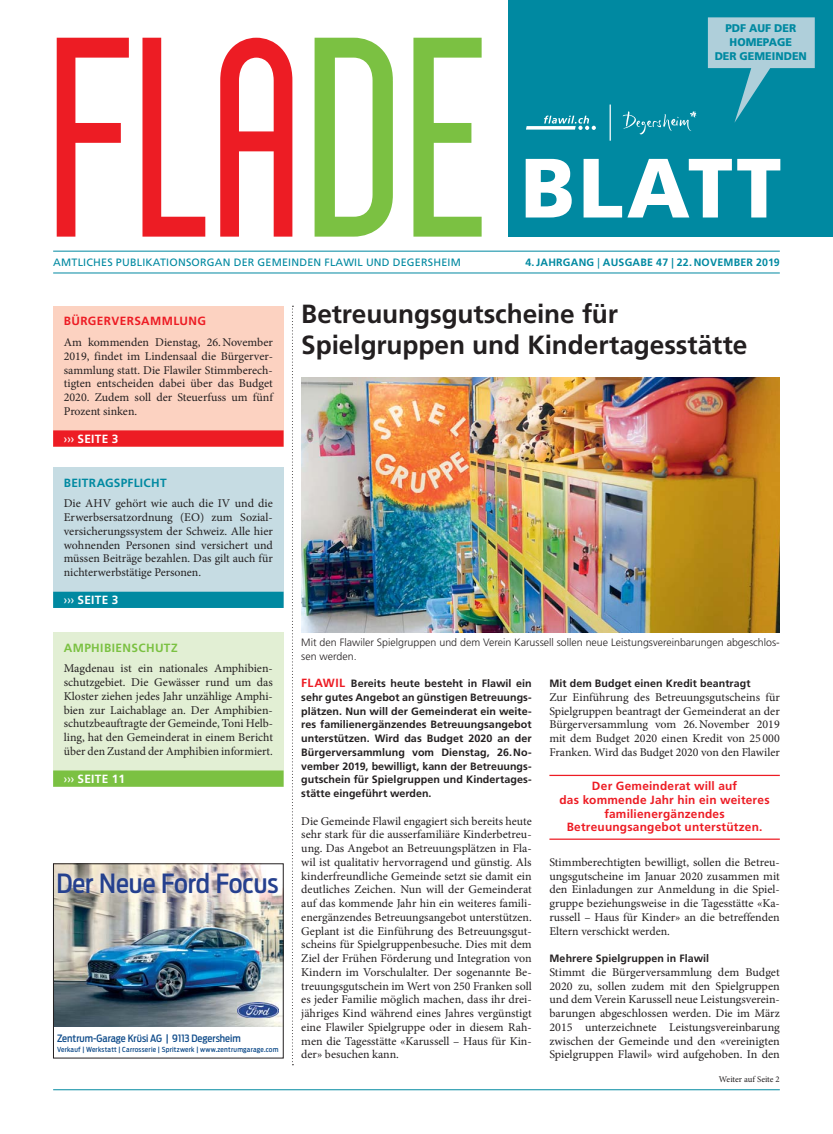
<style>
.page{position:relative;width:833px;height:1134px;background:#fff}
.page>*{position:absolute;margin:0;border:0;box-sizing:border-box;transform-origin:0 0}
.t1{font:284.12px "Sigward";color:#ed1c24;scale:.94 1}
.t2{font:900 84px "Frutiger LT Std";letter-spacing:.04em;color:#fff}
.t3{font:700 26.25px/31.2px "Frutiger LT Std";letter-spacing:-.005em;color:#231f20}
.t4{font:500 condensed 26.25px "Ford Antenna";color:#25408e}
.t5{font:11.88px/13.8px "Minion Pro";color:#231f20;text-align:justify}
.t6{font:700 11.88px/13.8px "Frutiger LT Std";letter-spacing:.02em;color:#ed1c24;text-align:center}
.t7{font:700 11.88px "Frutiger LT Std";letter-spacing:.02em;color:#fff}
.t8{font:700 11.88px "Frutiger LT Std";letter-spacing:.025em;color:#0089a1}
.t9{font:700 11.88px "Frutiger LT Std";letter-spacing:.035em;color:#7bc142}
.t10{font:900 11.12px/13.9px "Frutiger LT Std";color:#0089a1;text-align:center;scale:.96 1}
.t11{font:700 10.62px/13.8px "Frutiger LT Std";letter-spacing:.01em;color:#231f20;text-align:justify}
.t12{font:300 10.62px/13.8px "Frutiger LT Std";color:#231f20}
.t13{font:10.62px "Frutiger LT Std";letter-spacing:.02em;color:#0089a1}
.t14{font:700 10.62px "Frutiger LT Std";letter-spacing:.02em;color:#0089a1}
.t15{font:500 condensed 10px "Ford Antenna";color:#104c8a}
.t16{font:8.75px "Minion Pro";letter-spacing:-.005em;color:#231f20}
.t17{font:500 condensed 6.88px "Ford Antenna";letter-spacing:.035em;color:#104c8a}
.s1{color:#7bc142}
.s2{font-weight:400}
.s3{font-size:11.88px;color:#ed1c24}
</style>
<div class="page">
<div style="left:53px;top:467px;width:230px;height:141px;background:#c6dce3"></div>
<div style="left:53px;top:592px;width:230px;height:16px;background:#0089a1"></div>
<div style="left:53px;top:306px;width:230px;height:140px;background:#fcd2c1"></div>
<div style="left:53px;top:430px;width:230px;height:17px;background:#ed1c24"></div>
<hr style="left:549px;top:775px;width:231px;height:1px;background:#ed1c24">
<hr style="left:549px;top:838px;width:231px;height:2px;background:#ed1c24">
<div style="left:53px;top:632px;width:230px;height:155px;background:#e2efd4"></div>
<div style="left:53px;top:770px;width:230px;height:17px;background:#7bc142"></div>
<svg style="left:292px;top:306px;width:1px;height:759px"></svg>
<img style="left:301px;top:378px;width:479px;height:254px">
<img style="left:55px;top:901px;width:226px;height:126px">
<img style="left:237px;top:1002px;width:42px;height:16px">
<img style="left:55px;top:865px;width:226px;height:36px">
<div style="left:53px;top:863px;width:230px;height:195px;border:1px solid #231f20"></div>
<div style="left:508px;top:0;width:325px;height:237px;background:#0089a1"></div>
<svg style="left:526px;top:116px;width:70px;height:14px"></svg>
<svg style="left:622px;top:111px;width:75px;height:24px"></svg>
<hr style="left:609px;top:105px;width:2px;height:36px;background:#fff">
<hr style="left:53px;top:1089px;width:727px;height:1px;background:#0089a1">
<svg style="left:708px;top:17px;width:106px;height:106px"></svg>
<hr style="left:53px;top:251px;width:727px;height:1px;background:#0089a1">
<hr style="left:53px;top:272px;width:727px;height:1px;background:#0089a1">
<h1 class="t1" style="left:57px;top:-28px;width:472px">FlA<span class="s1">DE</span></h1>
<p class="t10" style="left:714px;top:22px;width:98px">PDF AUF DER<br>HOMEPAGE<br>DER GEMEINDEN</p>
<h2 class="t2" style="left:521px;top:148px;width:262px">BLATT</h2>
<p class="t13" style="left:53px;top:257px;width:409px">AMTLICHES PUBLIKATIONSORGAN DER GEMEINDEN FLAWIL UND DEGERSHEIM</p>
<p class="t14" style="left:525px;top:257px;width:256px">4. JAHRGANG <span class="s2">|</span> AUSGABE 47 | 22. NOVEMBER 2019</p>
<p class="t6" style="left:64px;top:315px;width:144px">BÜRGERVERSAMMLUNG</p>
<p class="t5" style="left:64px;top:336px;width:211px">Am kommenden Dienstag, 26. November 2019, findet im Lindensaal die Bürgerver&shy;sammlung statt. Die Flawiler Stimmberech&shy;tigten entscheiden dabei über das Budget 2020. Zudem soll der Steuerfuss um fünf Prozent sinken.</p>
<p class="t7" style="left:64px;top:433px;width:56px"><span class="s2">›››</span> SEITE 3</p>
<p class="t8" style="left:64px;top:477px;width:104px">BEITRAGSPFLICHT</p>
<p class="t5" style="left:64px;top:498px;width:211px">Die AHV gehört wie auch die IV und die Erwerbsersatzordnung (EO) zum Sozial&shy;versicherungssystem der Schweiz. Alle hier wohnenden Personen sind versichert und müssen Beiträge bezahlen. Das gilt auch für nichterwerbstätige Personen.</p>
<p class="t7" style="left:64px;top:594px;width:56px"><span class="s2">›››</span> SEITE 3</p>
<p class="t9" style="left:64px;top:642px;width:115px">AMPHIBIENSCHUTZ</p>
<p class="t5" style="left:64px;top:663px;width:211px">Magdenau ist ein nationales Amphibien&shy;schutzgebiet. Die Gewässer rund um das Kloster ziehen jedes Jahr unzählige Amphi&shy;bien zur Laichablage an. Der Amphibien&shy;schutzbeauftragte der Gemeinde, Toni Helb&shy;ling, hat den Gemeinderat in einem Bericht über den Zustand der Amphibien informiert.</p>
<p class="t7" style="left:64px;top:773px;width:63px"><span class="s2">›››</span> SEITE 11</p>
<h3 class="t4" style="left:56px;top:874px;width:224px">Der Neue Ford Focus</h3>
<p class="t15" style="left:57px;top:1035px;width:185px">Zentrum-Garage Krüsi AG | 9113 Degersheim</p>
<p class="t17" style="left:57px;top:1046px;width:223px">Verkauf | Werkstatt | Carrosserie | Spritzwerk | www.zentrumgarage.com</p>
<h3 class="t3" style="left:301px;top:299px;width:447px">Betreuungsgutscheine für<br>Spielgruppen und Kindertagesstätte</h3>
<p class="t12" style="left:301px;top:636px;width:480px">Mit den Flawiler Spielgruppen und dem Verein Karussell sollen neue Leistungsvereinbarungen abgeschlos&shy;sen werden.</p>
<p class="t11" style="left:301px;top:677px;width:232px"><span class="s3">FLAWIL</span> Bereits heute besteht in Flawil ein sehr gutes Angebot an günstigen Betreuungs&shy;plätzen. Nun will der Gemeinderat ein weite&shy;res familienergänzendes Betreuungsangebot unterstützen. Wird das Budget 2020 an der Bürgerversammlung vom Dienstag, 26. No&shy;vember 2019, bewilligt, kann der Betreuungs&shy;gutschein für Spielgruppen und Kindertages&shy;stätte eingeführt werden.</p>
<p class="t5" style="left:301px;top:815px;width:232px">Die Gemeinde Flawil engagiert sich bereits heute sehr stark für die ausserfamiliäre Kinderbetreu&shy;ung. Das Angebot an Betreuungsplätzen in Fla&shy;wil ist qualitativ hervorragend und günstig. Als kinderfreundliche Gemeinde setzt sie damit ein deutliches Zeichen. Nun will der Gemeinderat auf das kommende Jahr hin ein weiteres famili&shy;energänzendes Betreuungsangebot unterstützen.<br>Geplant ist die Einführung des Betreuungsgut&shy;scheins für Spielgruppenbesuche. Dies mit dem Ziel der Frühen Förderung und Integration von Kindern im Vorschulalter. Der sogenannte Be&shy;treuungsgutschein im Wert von 250 Franken soll es jeder Familie möglich machen, dass ihr drei&shy;jähriges Kind während eines Jahres vergünstigt eine Flawiler Spielgruppe oder in diesem Rah&shy;men die Tagesstätte «Karussell – Haus für Kin&shy;der» besuchen kann.</p>
<p class="t11" style="left:549px;top:677px;width:203px">Mit dem Budget einen Kredit beantragt</p>
<p class="t5" style="left:549px;top:691px;width:232px">Zur Einführung des Betreuungsgutscheins für Spielgruppen beantragt der Gemeinderat an der Bürgerversammlung vom 26. November 2019 mit dem Budget 2020 einen Kredit von 25 000<br>Franken. Wird das Budget 2020 von den Flawiler</p>
<p class="t6" style="left:559px;top:780px;width:212px">Der Gemeinderat will auf<br>das kommende Jahr hin ein weiteres familienergänzendes<br>Betreuungsangebot unterstützen.</p>
<p class="t5" style="left:549px;top:856px;width:232px">Stimmberechtigten bewilligt, sollen die Betreu&shy;ungsgutscheine im Januar 2020 zusammen mit den Einladungen zur Anmeldung in die Spiel&shy;gruppe beziehungsweise in die Tagesstätte «Ka&shy;russell – Haus für Kinder» an die betreffenden Eltern verschickt werden.</p>
<p class="t11" style="left:549px;top:952px;width:161px">Mehrere Spielgruppen in Flawil</p>
<p class="t5" style="left:549px;top:966px;width:232px">Stimmt die Bürgerversammlung dem Budget 2020 zu, sollen zudem mit den Spielgruppen und dem Verein Karussell neue Leistungsverein&shy;barungen abgeschlossen werden. Die im März 2015 unterzeichnete Leistungsvereinbarung zwischen der Gemeinde und den «vereinigten Spielgruppen Flawil» wird aufgehoben. In den</p>
<p class="t16" style="left:719px;top:1076px;width:62px">Weiter auf Seite 2</p>
</div>
